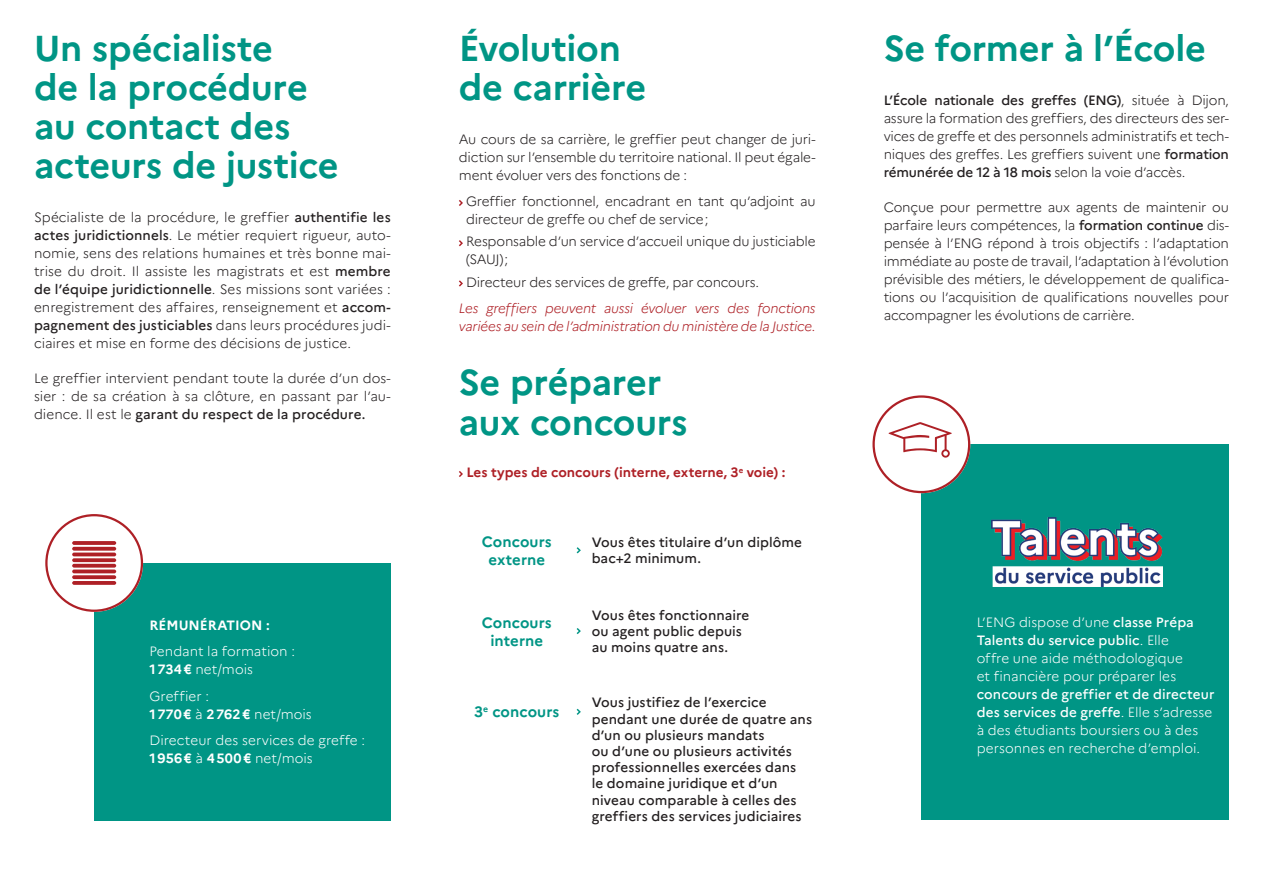
<style>
.page{position:relative;width:1263px;height:893px;background:#fff}
.page>*{position:absolute;margin:0;border:0;box-sizing:border-box;transform-origin:0 0}
.t1{font:700 36px/39px "Marianne";letter-spacing:-.01em;color:#009585}
.t2{font:700 15px/18px "Marianne";letter-spacing:.005em;color:#009585;text-align:center}
.t3{font:300 13.5px/18px "Marianne";letter-spacing:-.015em;color:#231f20;text-align:justify}
.t4{font:300 13.5px/18px "Marianne";letter-spacing:.005em;color:#fff}
.t5{font:500 13.5px/16.2px "Marianne";letter-spacing:.005em;color:#231f20}
.t6{font:italic 300 13.5px/18px "Marianne";letter-spacing:-.02em;color:#ae2026}
.t7{font:700 13.5px "Marianne";color:#ae2026}
.t8{font:700 13.5px "Marianne";letter-spacing:.005em;color:#fff}
.s1{font-weight:500}
.s2{font-weight:700}
</style>
<div class="page">
<svg style="left:459px;top:200px;width:4px;height:6px"></svg>
<svg style="left:459px;top:240px;width:4px;height:6px"></svg>
<svg style="left:459px;top:280px;width:4px;height:7px"></svg>
<div style="left:94px;top:563px;width:297px;height:257px;background:#009585"></div>
<svg style="left:45px;top:514px;width:98px;height:98px"></svg>
<hr style="left:72px;top:541px;width:44px;height:4px;background:#b1292f;border-radius:2px">
<svg style="left:72px;top:547px;width:44px;height:4px"></svg>
<hr style="left:72px;top:553px;width:44px;height:3px;background:#ae2026;border-radius:2px">
<svg style="left:72px;top:558px;width:44px;height:4px"></svg>
<svg style="left:72px;top:564px;width:44px;height:4px"></svg>
<svg style="left:72px;top:569px;width:44px;height:4px"></svg>
<svg style="left:72px;top:575px;width:44px;height:4px"></svg>
<svg style="left:72px;top:581px;width:44px;height:4px"></svg>
<svg style="left:459px;top:471px;width:4px;height:6px"></svg>
<svg style="left:577px;top:547px;width:4px;height:6px"></svg>
<svg style="left:577px;top:628px;width:4px;height:6px"></svg>
<svg style="left:577px;top:709px;width:4px;height:6px"></svg>
<div style="left:921px;top:444px;width:308px;height:376px;background:#009585"></div>
<svg style="left:872px;top:395px;width:98px;height:98px"></svg>
<img style="left:991px;top:517px;width:171px;height:69px">
<h1 class="t1" style="left:34px;top:29px;width:306px">Un spécialiste<br>de la procédure au contact des acteurs de justice</h1>
<p class="t3" style="left:34px;top:208px;width:358px">Spécialiste de la procédure, le greffier <span class="s1">authentifie les actes juridictionnels</span>. Le métier requiert rigueur, auto&shy;nomie, sens des relations humaines et très bonne mai&shy;trise du droit. Il assiste les magistrats et est <span class="s1">membre de l’équipe juridictionnelle</span>. Ses missions sont variées : enregistrement des affaires, renseignement et <span class="s1">accom&shy;pagnement des justiciables</span> dans leurs procédures judi&shy;ciaires et mise en forme des décisions de justice.</p>
<p class="t3" style="left:34px;top:369px;width:358px">Le greffier intervient pendant toute la durée d’un dos&shy;sier : de sa création à sa clôture, en passant par l’au&shy;dience. Il est le <span class="s1">garant du respect de la procédure.</span></p>
<p class="t8" style="left:149px;top:617px;width:122px">RÉMUNÉRATION :</p>
<p class="t4" style="left:149px;top:643px;width:147px">Pendant la formation :<br><span class="s2">1734€</span> net/mois</p>
<p class="t4" style="left:149px;top:687px;width:164px">Greffier :<br><span class="s2">1770€</span> à <span class="s2">2762€</span> net/mois</p>
<p class="t4" style="left:149px;top:732px;width:217px">Directeur des services de greffe :<br><span class="s2">1956€</span> à <span class="s2">4500€</span> net/mois</p>
<h1 class="t1" style="left:459px;top:29px;width:189px">Évolution de carrière</h1>
<p class="t3" style="left:459px;top:130px;width:358px">Au cours de sa carrière, le greffier peut changer de juri&shy;diction sur l’ensemble du territoire national. Il peut égale&shy;ment évoluer vers des fonctions de :</p>
<p class="t3" style="left:466px;top:192px;width:351px">Greffier fonctionnel, encadrant en tant qu’adjoint au directeur de greffe ou chef de service;</p>
<p class="t3" style="left:466px;top:232px;width:351px">Responsable d’un service d’accueil unique du justiciable (SAUJ);</p>
<p class="t3" style="left:466px;top:273px;width:295px">Directeur des services de greffe, par concours.</p>
<p class="t6" style="left:459px;top:299px;width:358px">Les greffiers peuvent aussi évoluer vers des fonctions variées au sein de l’administration du ministère de la Justice.</p>
<h1 class="t1" style="left:459px;top:362px;width:230px;line-height:40.5px">Se préparer aux concours</h1>
<p class="t7" style="left:466px;top:464px;width:320px">Les types de concours (interne, externe, 3<sup>e</sup> voie) :</p>
<p class="t2" style="left:482px;top:533px;width:71px">Concours externe</p>
<p class="t5" style="left:592px;top:534px;width:212px">Vous êtes titulaire d’un diplôme bac+2 minimum.</p>
<p class="t2" style="left:482px;top:613px;width:71px">Concours interne</p>
<p class="t5" style="left:592px;top:607px;width:159px">Vous êtes fonctionnaire ou agent public depuis au moins quatre ans.</p>
<p class="t2" style="left:474px;top:703px;width:87px">3<sup>e</sup> concours</p>
<p class="t5" style="left:592px;top:694px;width:222px">Vous justifiez de l’exercice pendant une durée de quatre ans d’un ou plusieurs mandats<br>ou d’une ou plusieurs activités professionnelles exercées dans<br>le domaine juridique et d’un niveau comparable à celles des greffiers des services judiciaires</p>
<h1 class="t1" style="left:884px;top:29px;width:324px">Se former à l’École</h1>
<p class="t3" style="left:884px;top:91px;width:347px"><span class="s1">L’École nationale des greffes (ENG)</span>, située à Dijon, assure la formation des greffiers, des directeurs des ser&shy;vices de greffe et des personnels administratifs et tech&shy;niques des greffes. Les greffiers suivent une <span class="s1">formation rémunérée de 12 à 18 mois</span> selon la voie d’accès.</p>
<p class="t3" style="left:884px;top:198px;width:347px">Conçue pour permettre aux agents de maintenir ou parfaire leurs compétences, la <span class="s1">formation continue</span> dis&shy;pensée à l’ENG répond à trois objectifs : l’adaptation immédiate au poste de travail, l’adaptation à l’évolution prévisible des métiers, le développement de qualifica&shy;tions ou l’acquisition de qualifications nouvelles pour accompagner les évolutions de carrière.</p>
<p class="t4" style="left:977px;top:613px;width:219px">L’ENG dispose d’une <span class="s1">classe Prépa<br>Talents du service public</span>. Elle offre une aide méthodologique et financière pour préparer les</p>
<p class="t4" style="left:977px;top:685px;width:239px"><span class="s1">concours de greffier et de directeur des services de greffe</span>. Elle s’adresse à des étudiants boursiers ou à des personnes en recherche d’emploi.</p>
</div>
